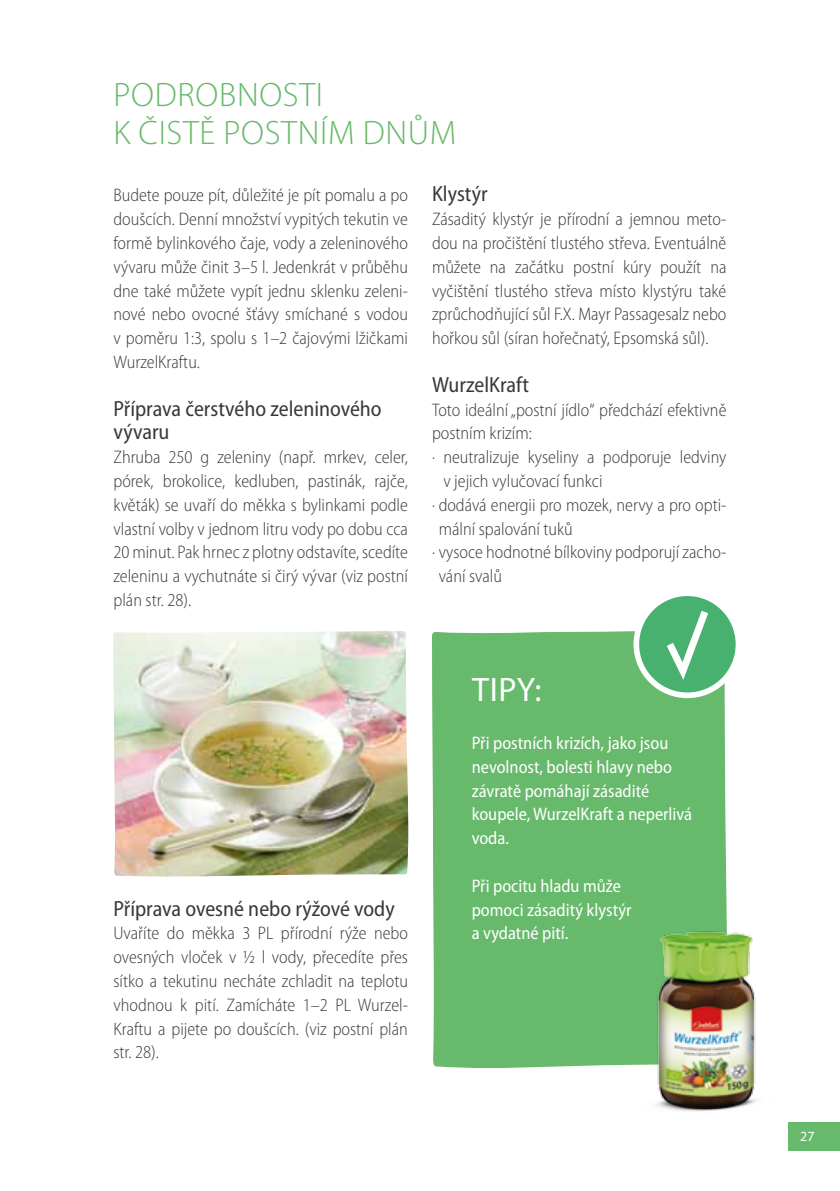
<style>
.page{position:relative;width:840px;height:1191px;background:#fff}
.page>*{position:absolute;margin:0;border:0;box-sizing:border-box;transform-origin:0 0}
.t1{font:300 34px/38px "Myriad Pro";letter-spacing:.02em;color:#67b96b}
.t2{font:34px "Myriad Pro";color:#fff}
.t3{font:semi-condensed 22px/23.8px "Myriad Pro";color:#383937}
.t4{font:300 semi-condensed 18.2px/23.8px "Myriad Pro";color:#383937;text-align:justify}
.t5{font:semi-condensed 18.2px/23.8px "Myriad Pro";color:#fff}
.t6{font:14px "Myriad Pro";color:#fff}
</style>
<div class="page">
<div style="left:788px;top:1122px;width:51px;height:28px;background:#67b96b"></div>
<div style="left:432px;top:631px;width:294px;height:437px;background:#67b96b"></div>
<img style="left:113px;top:631px;width:295px;height:245px">
<div style="left:633px;top:590px;width:108px;height:108px;background:#fff;border-radius:50%"></div>
<div style="left:638px;top:596px;width:97px;height:96px;background:#49b170;border-radius:50%"></div>
<svg style="left:660px;top:603px;width:53px;height:85px"></svg>
<img style="left:633px;top:917px;width:124px;height:194px">
<h1 class="t1" style="left:113px;top:76px;width:344px">PODROBNOSTI<br>K ČISTĚ POSTNÍM DNŮM</h1>
<p class="t4" style="left:113px;top:184px;width:296px">Budete pouze pít, důležité je pít pomalu a po doušcích. Denní množství vypitých tekutin ve formě bylinkového čaje, vody a zeleninového vývaru může činit 3–5 l. Jedenkrát v průběhu dne také můžete vypít jednu sklenku zeleni&shy;nové nebo ovocné šťávy smíchané s vodou v poměru 1:3, spolu s 1–2 čajovými lžičkami WurzelKraftu.</p>
<p class="t3" style="left:113px;top:397px;width:269px">Příprava čerstvého zeleninového vývaru</p>
<p class="t4" style="left:113px;top:445px;width:296px">Zhruba 250 g zeleniny (např. mrkev, celer, pórek, brokolice, kedluben, pastinák, rajče, květák) se uvaří do měkka s bylinkami podle vlastní volby v jednom litru vody po dobu cca 20 minut. Pak hrnec z plotny odstavíte, scedíte zeleninu a vychutnáte si čirý vývar (viz postní plán str. 28).</p>
<p class="t3" style="left:432px;top:182px;width:57px">Klystýr</p>
<p class="t4" style="left:432px;top:207px;width:296px">Zásaditý klystýr je přírodní a jemnou meto&shy;dou na pročištění tlustého střeva. Eventuálně můžete na začátku postní kúry použít na vyčištění tlustého střeva místo klystýru také zprůchodňující sůl F.X. Mayr Passagesalz nebo hořkou sůl (síran hořečnatý, Epsomská sůl).</p>
<p class="t3" style="left:432px;top:373px;width:98px">WurzelKraft</p>
<p class="t4" style="left:432px;top:398px;width:296px">Toto ideální „postní jídlo“ předchází efektivně</p>
<p class="t4" style="left:432px;top:422px;width:101px">postním krizím:</p>
<p class="t4" style="left:432px;top:445px;width:296px">· neutralizuje kyseliny a podporuje ledviny</p>
<p class="t4" style="left:443px;top:469px;width:160px">v jejich vylučovací funkci</p>
<p class="t4" style="left:432px;top:493px;width:296px">· dodává energii pro mozek, nervy a pro opti-</p>
<p class="t4" style="left:438px;top:517px;width:136px">mální spalování tuků</p>
<p class="t4" style="left:432px;top:541px;width:296px">· vysoce hodnotné bílkoviny podporují zacho-</p>
<p class="t4" style="left:438px;top:564px;width:65px">vání svalů</p>
<p class="t3" style="left:113px;top:896px;width:282px">Příprava ovesné nebo rýžové vody</p>
<p class="t4" style="left:113px;top:921px;width:296px">Uvaříte do měkka 3 PL přírodní rýže nebo ovesných vloček v ½ l vody, přecedíte přes sítko a tekutinu necháte zchladit na teplotu vhodnou k pití. Zamícháte 1–2 PL Wurzel-Kraftu a pijete po doušcích. (viz postní plán str. 28).</p>
<h1 class="t2" style="left:472px;top:671px;width:71px">Tipy:</h1>
<p class="t5" style="left:471px;top:731px;width:222px">Při postních krizích, jako jsou nevolnost, bolesti hlavy nebo závratě pomáhají zásadité koupele, WurzelKraft a neperlivá voda.</p>
<p class="t5" style="left:471px;top:874px;width:161px">Při pocitu hladu může pomoci zásaditý klystýr a vydatné pití.</p>
<p class="t6" style="left:799px;top:1129px;width:16px">27</p>
</div>
